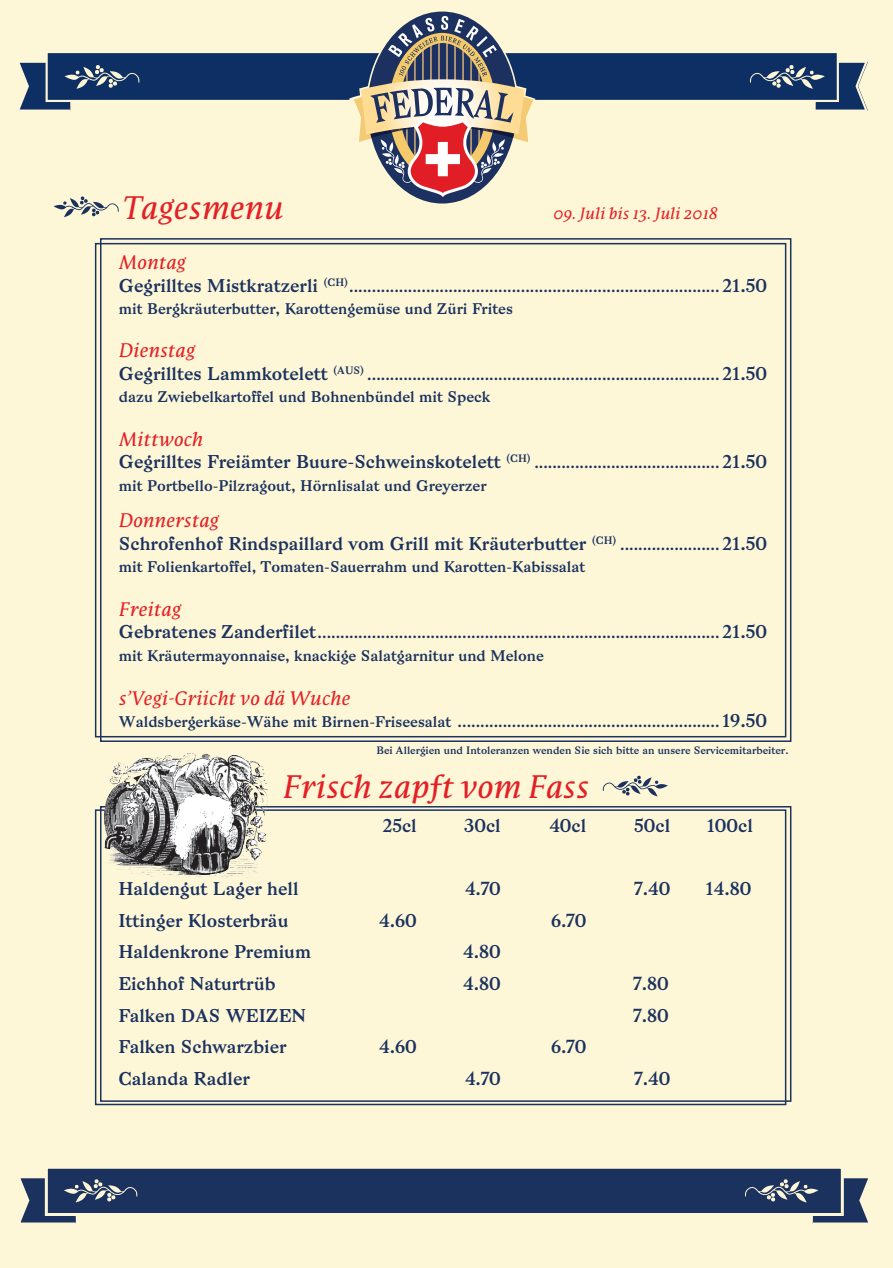
<style>
.page{position:relative;width:893px;height:1268px;background:#fff}
.page>*{position:absolute;margin:0;border:0;box-sizing:border-box;transform-origin:0 0}
.t1{font:italic 30px "Parable OT";color:#e41f25}
.t2{font:18px "Bagnard";color:#1b325f}
.t3{font:italic 18px "Parable OT";color:#e41f25}
.t4{font:15px/22.5px "Bagnard";color:#1b325f}
.t5{font:italic 15px "Parable OT";color:#e41f25}
.t6{font:10.5px "Bagnard";color:#1c3160}
.s1{font-size:18px}
.s2{font-size:15px}
</style>
<div class="page">
<div style="left:0;top:0;width:893px;height:1267px;background:#fef7d7"></div>
<svg style="left:20px;top:1168px;width:848px;height:56px"></svg>
<div style="left:100px;top:805px;width:691px;height:296px;border:2px solid #1b325f"></div>
<div style="left:95px;top:809px;width:691px;height:295px;border:2px solid #1b325f"></div>
<div style="left:100px;top:238px;width:691px;height:503px;border:2px solid #1b325f"></div>
<div style="left:95px;top:243px;width:691px;height:494px;border:2px solid #1b325f"></div>
<svg style="left:602px;top:775px;width:66px;height:21px"></svg>
<svg style="left:19px;top:11px;width:849px;height:206px"></svg>
<img style="left:96px;top:753px;width:177px;height:130px">
<h1 class="t1" style="left:122px;top:188px;width:164px">Tagesmenu</h1>
<p class="t5" style="left:554px;top:203px;width:166px">09. Juli bis 13. Juli 2018</p>
<p class="t3" style="left:119px;top:250px;width:68px">Montag</p>
<p class="t4" style="left:119px;top:275px;width:650px"><span class="s1">Gegrilltes Mistkratzerli</span> <sup>(CH)</sup>.................................................................................. <span class="s1">21.50 </span>mit Bergkräuterbutter, Karottengemüse und Züri Frites</p>
<p class="t3" style="left:119px;top:338px;width:78px">Dienstag</p>
<p class="t4" style="left:119px;top:363px;width:650px"><span class="s1">Gegrilltes Lammkotelett</span> <sup>(AUS)</sup> .............................................................................. <span class="s1">21.50 </span>dazu Zwiebelkartoffel und Bohnenbündel mit Speck</p>
<p class="t3" style="left:119px;top:427px;width:86px">Mittwoch</p>
<p class="t2" style="left:119px;top:450px;width:650px">Gegrilltes Freiämter Buure-Schweinskotelett <sup>(CH)</sup> <span class="s2">.........................................</span> 21.50</p>
<p class="t4" style="left:119px;top:474px;width:369px">mit Portbello-Pilzragout, Hörnlisalat und Greyerzer</p>
<p class="t3" style="left:119px;top:508px;width:101px">Donnerstag</p>
<p class="t2" style="left:119px;top:532px;width:650px">Schrofenhof Rindspaillard vom Grill mit Kräuterbutter <sup>(CH)</sup> <span class="s2">......................</span> 21.50</p>
<p class="t4" style="left:119px;top:555px;width:468px">mit Folienkartoffel, Tomaten-Sauerrahm und Karotten-Kabissalat</p>
<p class="t3" style="left:119px;top:596px;width:64px">Freitag</p>
<p class="t4" style="left:119px;top:621px;width:650px"><span class="s1">Gebratenes Zanderfilet</span>......................................................................................... <span class="s1">21.50 </span>mit Kräutermayonnaise, knackige Salatgarnitur und Melone</p>
<p class="t3" style="left:119px;top:686px;width:233px">s’Vegi-Griicht vo dä Wuche</p>
<p class="t4" style="left:119px;top:710px;width:650px">Waldsbergerkäse-Wähe mit Birnen-Friseesalat .......................................................... <span class="s1">19.50</span></p>
<p class="t6" style="left:376px;top:744px;width:413px">Bei Allergien und Intoleranzen wenden Sie sich bitte an unsere Servicemitarbeiter.</p>
<h1 class="t1" style="left:283px;top:766px;width:308px">Frisch zapft vom Fass</h1>
<p class="t2" style="left:383px;top:814px;width:35px">25cl</p>
<p class="t2" style="left:464px;top:814px;width:38px">30cl</p>
<p class="t2" style="left:549px;top:814px;width:39px">40cl</p>
<p class="t2" style="left:634px;top:814px;width:38px">50cl</p>
<p class="t2" style="left:707px;top:814px;width:48px">100cl</p>
<p class="t2" style="left:118px;top:877px;width:182px">Haldengut Lager hell</p>
<p class="t2" style="left:465px;top:877px;width:37px">4.70</p>
<p class="t2" style="left:634px;top:877px;width:37px">7.40</p>
<p class="t2" style="left:705px;top:877px;width:47px">14.80</p>
<p class="t2" style="left:118px;top:909px;width:172px">Ittinger Klosterbräu</p>
<p class="t2" style="left:379px;top:909px;width:39px">4.60</p>
<p class="t2" style="left:551px;top:909px;width:37px">6.70</p>
<p class="t2" style="left:118px;top:940px;width:194px">Haldenkrone Premium</p>
<p class="t2" style="left:463px;top:940px;width:39px">4.80</p>
<p class="t2" style="left:118px;top:972px;width:159px">Eichhof Naturtrüb</p>
<p class="t2" style="left:463px;top:972px;width:39px">4.80</p>
<p class="t2" style="left:634px;top:972px;width:37px">7.80</p>
<p class="t2" style="left:118px;top:1003px;width:189px">Falken DAS WEIZEN</p>
<p class="t2" style="left:634px;top:1003px;width:37px">7.80</p>
<p class="t2" style="left:118px;top:1035px;width:170px">Falken Schwarzbier</p>
<p class="t2" style="left:379px;top:1035px;width:39px">4.60</p>
<p class="t2" style="left:551px;top:1035px;width:37px">6.70</p>
<p class="t2" style="left:118px;top:1066px;width:133px">Calanda Radler</p>
<p class="t2" style="left:465px;top:1066px;width:37px">4.70</p>
<p class="t2" style="left:634px;top:1066px;width:37px">7.40</p>
</div>
